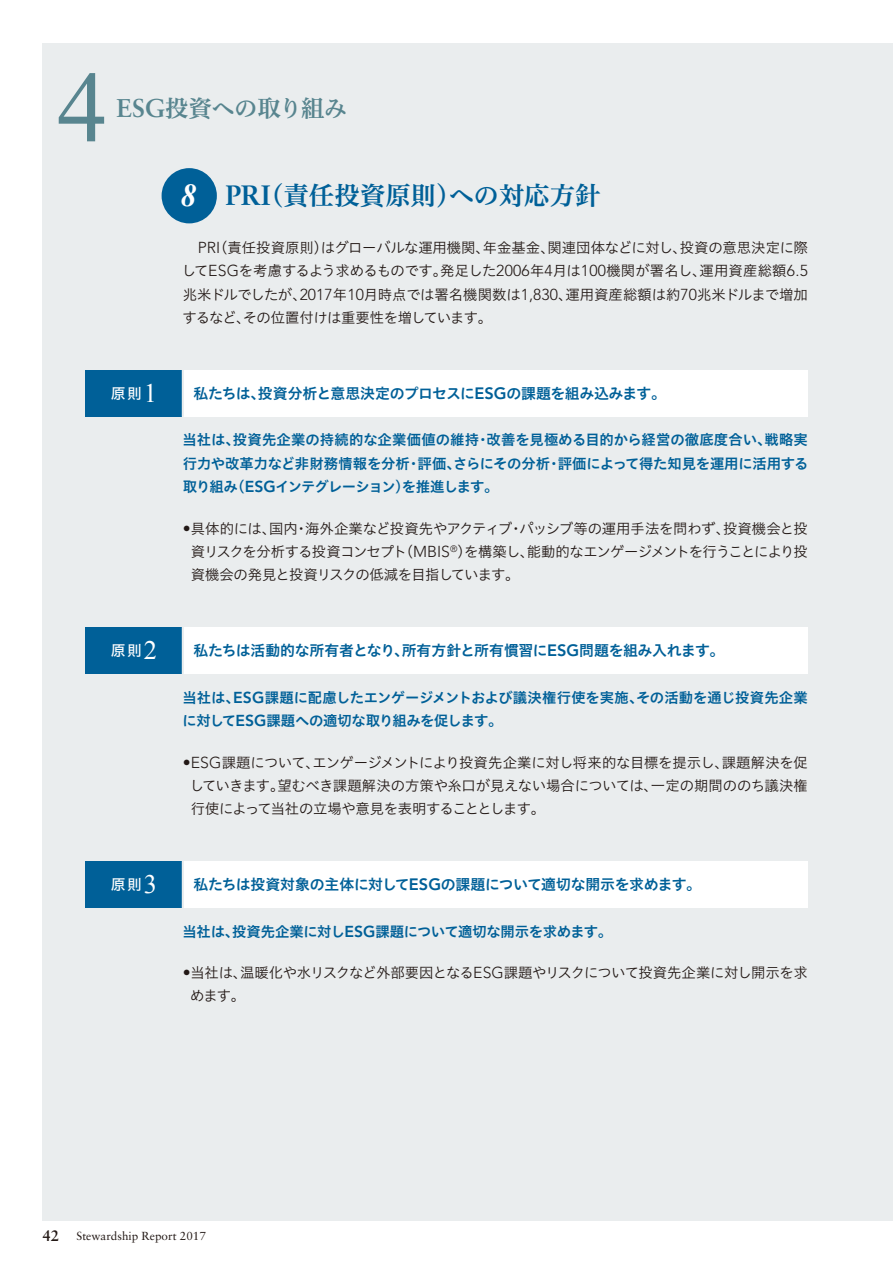
<style>
.page{position:relative;width:893px;height:1263px;background:#fff}
.page>*{position:absolute;margin:0;border:0;box-sizing:border-box;transform-origin:0 0}
.t1{font:100.95px "Times New Roman";color:#58858f}
.t2{font:25.5px "Hiragino UD Serif Std W6";color:#006098}
.t3{font:23.4px "Hiragino UD Serif Std W6";letter-spacing:-.025em;color:#58858f}
.t4{font:14.85px "Hiragino UD Sans Std W6";letter-spacing:-.025em;color:#006098}
.t5{font:14.85px "Hiragino UD Sans Std W5";color:#fff}
.t6{font:14.4px/23.4px "Hiragino UD Sans Std W3";letter-spacing:-.035em;color:#231916;text-align:justify}
.t7{font:14.4px/23.4px "Hiragino UD Sans Std W6";letter-spacing:-.025em;color:#006098;text-align:justify}
.t8{font:11.7px "Sabon";color:#231916}
.s1{font-family:"Sabon";font-weight:700;font-size:25.65px}
.s2{font-family:"Times New Roman";font-weight:700;font-style:italic;font-size:31.95px;color:#fff}
.s3{font-family:"Sabon";font-weight:700;font-size:28.05px}
.s4{font-family:"Avenir";font-weight:300;font-size:15.75px}
.s5{font-family:"Times New Roman";font-size:26.55px}
.s6{font-family:"Avenir";font-weight:800;font-size:16.35px}
.s7{font-family:"Avenir";font-weight:800;font-size:15.75px}
.s8{font-weight:700;font-size:15.15px}
</style>
<div class="page">
<div style="left:43px;top:43px;width:850px;height:1177px;background:#eaedee"></div>
<div style="left:85px;top:370px;width:98px;height:47px;background:#006098"></div>
<div style="left:183px;top:370px;width:625px;height:47px;background:#fff"></div>
<hr style="left:182px;top:370px;width:2px;height:47px;background:#eaedee">
<div style="left:162px;top:168px;width:55px;height:55px;background:#006098;border-radius:50%"></div>
<div style="left:85px;top:627px;width:98px;height:47px;background:#006098"></div>
<div style="left:183px;top:627px;width:625px;height:47px;background:#fff"></div>
<hr style="left:182px;top:627px;width:2px;height:47px;background:#eaedee">
<div style="left:85px;top:861px;width:98px;height:47px;background:#006098"></div>
<div style="left:183px;top:861px;width:625px;height:47px;background:#fff"></div>
<hr style="left:182px;top:861px;width:2px;height:47px;background:#eaedee">
<h1 class="t1" style="left:57px;top:40px;width:52px">4</h1>
<h3 class="t3" style="left:117px;top:91px;width:232px"><span class="s1">ESG</span>投資への取り組み</h3>
<h2 class="t2" style="left:181px;top:177px;width:422px"><span class="s2">8</span> <span class="s3">PRI</span>（責任投資原則）への対応方針</h2>
<p class="t6" style="left:182px;top:235px;width:627px;text-indent:16px"><span class="s4">PRI</span>（責任投資原則）はグローバルな運用機関、年金基金、関連団体などに対し、投資の意思決定に際して<span class="s4">ESG</span>を考慮するよう求めるものです。発足した<span class="s4">2006</span>年<span class="s4">4</span>月は<span class="s4">100</span>機関が署名し、運用資産総額<span class="s4">6.5</span>兆米ドルでしたが、<span class="s4">2017</span>年<span class="s4">10</span>月時点では署名機関数は<span class="s4">1,830</span>、運用資産総額は約<span class="s4">70</span>兆米ドルまで増加するなど、その位置付けは重要性を増しています。</p>
<p class="t5" style="left:111px;top:382px;width:48px">原則<span class="s5">1</span></p>
<p class="t4" style="left:193px;top:382px;width:474px">私たちは、投資分析と意思決定のプロセスに<span class="s6">ESG</span>の課題を組み込みます。</p>
<p class="t7" style="left:183px;top:428px;width:628px">当社は、投資先企業の持続的な企業価値の維持・改善を見極める目的から経営の徹底度合い、戦略実行力や改革力など非財務情報を分析・評価、さらにその分析・評価によって得た知見を運用に活用する取り組み（<span class="s7">ESG</span>インテグレーション）を推進します。</p>
<p class="t6" style="left:191px;top:516px;width:619px;text-indent:-8px"><span class="s4">•</span> 具体的には、国内・海外企業など投資先やアクティブ・パッシブ等の運用手法を問わず、投資機会と投資リスクを分析する投資コンセプト（<span class="s4">MBIS</span><sup>®</sup>）を構築し、能動的なエンゲージメントを行うことにより投資機会の発見と投資リスクの低減を目指しています。</p>
<p class="t5" style="left:111px;top:639px;width:48px">原則<span class="s5">2</span></p>
<p class="t4" style="left:193px;top:639px;width:532px">私たちは活動的な所有者となり、所有方針と所有慣習に<span class="s6">ESG</span>問題を組み入れます。</p>
<p class="t7" style="left:183px;top:685px;width:627px">当社は、<span class="s7">ESG</span>課題に配慮したエンゲージメントおよび議決権行使を実施、その活動を通じ投資先企業に対して<span class="s7">ESG</span>課題への適切な取り組みを促します。</p>
<p class="t6" style="left:190px;top:750px;width:620px;text-indent:-7px"><span class="s4">• ESG</span>課題について、エンゲージメントにより投資先企業に対し将来的な目標を提示し、課題解決を促していきます。望むべき課題解決の方策や糸口が見えない場合については、一定の期間ののち議決権行使によって当社の立場や意見を表明することとします。</p>
<p class="t5" style="left:111px;top:873px;width:48px">原則<span class="s5">3</span></p>
<p class="t4" style="left:193px;top:873px;width:509px">私たちは投資対象の主体に対して<span class="s6">ESG</span>の課題について適切な開示を求めます。</p>
<p class="t7" style="left:183px;top:919px;width:431px">当社は、投資先企業に対し<span class="s7">ESG</span>課題について適切な開示を求めます。</p>
<p class="t6" style="left:190px;top:960px;width:619px;text-indent:-7px"><span class="s4">•</span> 当社は、温暖化や水リスクなど外部要因となる<span class="s4">ESG</span>課題やリスクについて投資先企業に対し開示を求めます。</p>
<p class="t8" style="left:43px;top:1229px;width:165px"><span class="s8">42</span> Stewardship Report 2017</p>
</div>
